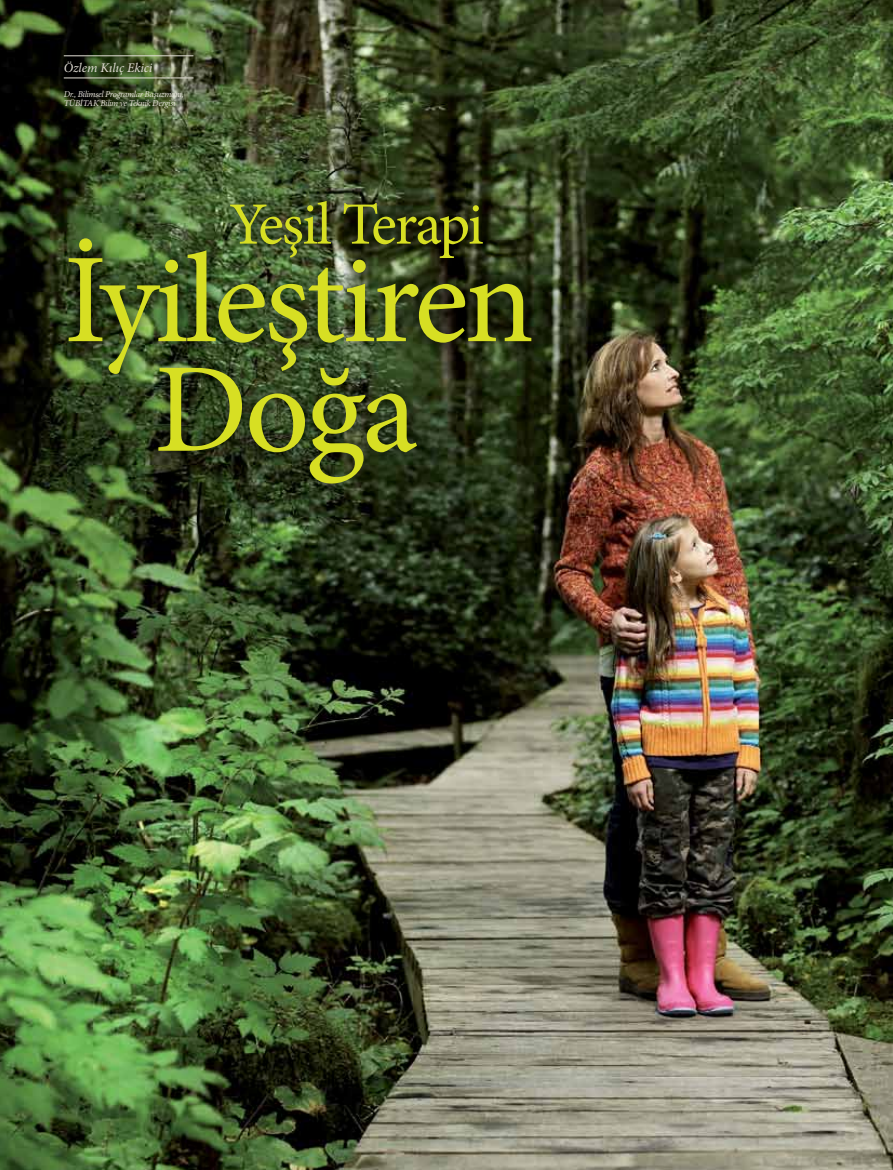
<style>
.page{position:relative;width:893px;height:1170px;background:#fff}
.page>*{position:absolute;margin:0;border:0;box-sizing:border-box;transform-origin:0 0}
.t1{font:127.5px/109.5px "Minion Pro";letter-spacing:-.03em;color:#d7df23;text-align:center}
.t2{font:60px "Minion Pro";letter-spacing:-.03em;color:#d7df23}
.t3{font:italic 13.2px "Minion Pro";letter-spacing:-.005em;color:#e3dfd6}
.t4{font:italic 9px/9px "Minion Pro";letter-spacing:-.035em;color:#e3dfd6}
</style>
<div class="page">
<img style="left:0;top:0;width:893px;height:1169px">
<hr style="left:64px;top:78px;width:129px;height:1px;background:#e3dfd6">
<hr style="left:64px;top:56px;width:129px;height:1px;background:#e3dfd6">
<div style="left:55px;top:188px;width:489px;height:309px;background:#000;opacity:.8"></div>
<h3 class="t3" style="left:64px;top:58px;width:90px">Özlem Kılıç Ekici</h3>
<p class="t4" style="left:64px;top:90px;width:122px">Dr., Bilimsel Programlar Başuzmanı,<br>TÜBİTAK Bilim ve Teknik Dergisi</p>
<h2 class="t2" style="left:229px;top:184px;width:256px">Yeşil Terapi</h2>
<h1 class="t1" style="left:64px;top:246px;width:472px">İyileştiren<br>Doğa</h1>
</div>
